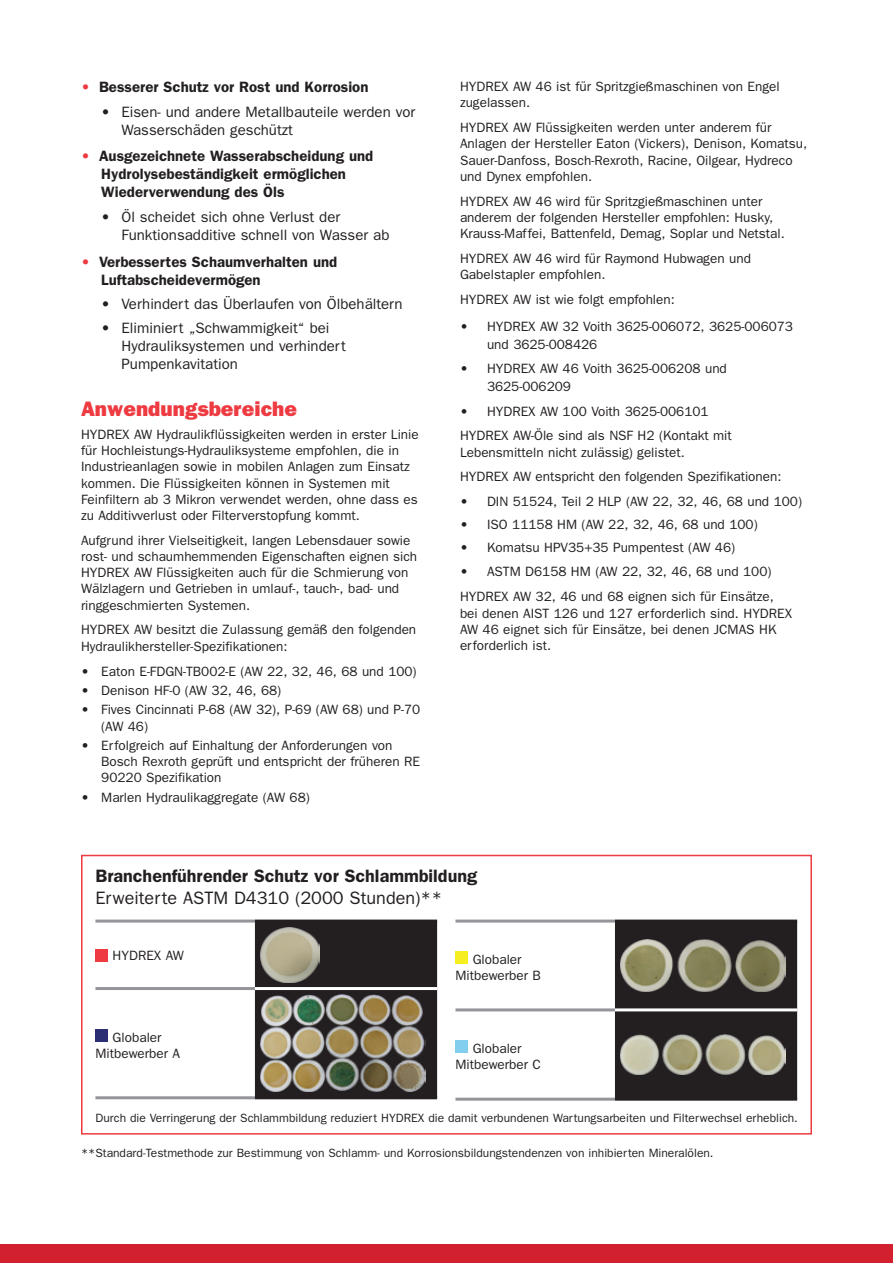
<style>
.page{position:relative;width:893px;height:1263px;background:#fff}
.page>*{position:absolute;margin:0;border:0;box-sizing:border-box;transform-origin:0 0}
.t1{font:800 21px "Franklin Gothic";color:#ee3a41}
.t2{font:600 18px "Franklin Gothic";color:#231f20}
.t3{font:18px "Franklin Gothic";color:#231f20}
.t4{font:15px/18px "Franklin Gothic";color:#231f20}
.t5{font:600 15px/18px "Franklin Gothic";color:#231f20}
.t6{font:13.5px/16.2px "Franklin Gothic";color:#231f20}
.t7{font:12px "Franklin Gothic";color:#231f20}
.s1{font-weight:400;color:#ee3a41}
</style>
<div class="page">
<div style="left:255px;top:922px;width:182px;height:174px;background:#231f20"></div>
<hr style="left:255px;top:987px;width:182px;height:3px;background:#fff">
<hr style="left:95px;top:919px;width:160px;height:3px;background:#939598">
<hr style="left:95px;top:987px;width:160px;height:3px;background:#939598">
<hr style="left:95px;top:1096px;width:160px;height:3px;background:#939598">
<hr style="left:255px;top:919px;width:182px;height:3px;background:#231f20">
<hr style="left:255px;top:1096px;width:182px;height:3px;background:#231f20">
<div style="left:95px;top:949px;width:13px;height:13px;background:#ee3a41"></div>
<img style="left:261px;top:927px;width:58px;height:55px">
<div style="left:95px;top:1028px;width:13px;height:13px;background:#2b2e73"></div>
<img style="left:261px;top:994px;width:165px;height:98px">
<div style="left:615px;top:922px;width:182px;height:176px;background:#231f20"></div>
<hr style="left:615px;top:1008px;width:182px;height:3px;background:#fff">
<hr style="left:455px;top:919px;width:160px;height:3px;background:#939598">
<hr style="left:455px;top:1008px;width:160px;height:3px;background:#939598">
<hr style="left:455px;top:1098px;width:160px;height:3px;background:#939598">
<hr style="left:615px;top:919px;width:182px;height:3px;background:#231f20">
<hr style="left:615px;top:1098px;width:182px;height:3px;background:#231f20">
<div style="left:455px;top:951px;width:13px;height:13px;background:#f7ee22"></div>
<img style="left:621px;top:939px;width:165px;height:53px">
<div style="left:455px;top:1040px;width:13px;height:13px;background:#81ceef"></div>
<img style="left:621px;top:1035px;width:165px;height:39px">
<div style="left:81px;top:855px;width:731px;height:279px;border:2px solid #ee3a41"></div>
<div style="left:0;top:1244px;width:893px;height:19px;background:#d2202f"></div>
<p class="t5" style="left:81px;top:78px;width:289px"><span class="s1">•</span> Besserer Schutz vor Rost und Korrosion</p>
<p class="t4" style="left:122px;top:103px;width:295px;text-indent:-20px">• Eisen- und andere Metallbauteile werden vor<br>Wasserschäden geschützt</p>
<p class="t5" style="left:101px;top:147px;width:274px;text-indent:-20px"><span class="s1">•</span> Ausgezeichnete Wasserabscheidung und<br>Hydrolysebeständigkeit ermöglichen<br>Wiederverwendung des Öls</p>
<p class="t4" style="left:122px;top:208px;width:269px;text-indent:-20px">• Öl scheidet sich ohne Verlust der<br>Funktionsadditive schnell von Wasser ab</p>
<p class="t5" style="left:101px;top:252px;width:238px;text-indent:-20px"><span class="s1">•</span> Verbessertes Schaumverhalten und<br>Luftabscheidevermögen</p>
<p class="t4" style="left:101px;top:295px;width:303px">• Verhindert das Überlaufen von Ölbehältern</p>
<p class="t4" style="left:122px;top:319px;width:226px;text-indent:-20px">• Eliminiert „Schwammigkeit“ bei<br>Hydrauliksystemen und verhindert<br>Pumpenkavitation</p>
<h1 class="t1" style="left:81px;top:397px;width:217px">Anwendungsbereiche</h1>
<p class="t6" style="left:81px;top:426px;width:339px">HYDREX AW Hydraulikflüssigkeiten werden in erster Linie für Hochleistungs-Hydrauliksysteme empfohlen, die in Industrieanlagen sowie in mobilen Anlagen zum Einsatz kommen. Die Flüssigkeiten können in Systemen mit Feinfiltern ab 3 Mikron verwendet werden, ohne dass es zu Additivverlust oder Filterverstopfung kommt.</p>
<p class="t6" style="left:81px;top:532px;width:338px">Aufgrund ihrer Vielseitigkeit, langen Lebensdauer sowie rost- und schaumhemmenden Eigenschaften eignen sich HYDREX AW Flüssigkeiten auch für die Schmierung von Wälzlagern und Getrieben in umlauf-, tauch-, bad- und ringgeschmierten Systemen.</p>
<p class="t6" style="left:81px;top:622px;width:337px">HYDREX AW besitzt die Zulassung gemäß den folgenden<br>Hydraulikhersteller-Spezifikationen:</p>
<p class="t6" style="left:81px;top:663px;width:337px">• Eaton E-FDGN-TB002-E (AW 22, 32, 46, 68 und 100)</p>
<p class="t6" style="left:81px;top:682px;width:202px">• Denison HF-0 (AW 32, 46, 68)</p>
<p class="t6" style="left:101px;top:702px;width:321px;text-indent:-20px">• Fives Cincinnati P-68 (AW 32), P-69 (AW 68) und P-70 (AW 46)</p>
<p class="t6" style="left:101px;top:737px;width:320px;text-indent:-20px">• Erfolgreich auf Einhaltung der Anforderungen von<br>Bosch Rexroth geprüft und entspricht der früheren RE<br>90220 Spezifikation</p>
<p class="t6" style="left:81px;top:789px;width:230px">• Marlen Hydraulikaggregate (AW 68)</p>
<p class="t6" style="left:460px;top:79px;width:321px">HYDREX AW 46 ist für Spritzgießmaschinen von Engel zugelassen.</p>
<p class="t6" style="left:460px;top:120px;width:349px">HYDREX AW Flüssigkeiten werden unter anderem für Anlagen der Hersteller Eaton (Vickers), Denison, Komatsu, Sauer-Danfoss, Bosch-Rexroth, Racine, Oilgear, Hydreco und Dynex empfohlen.</p>
<p class="t6" style="left:460px;top:193px;width:326px">HYDREX AW 46 wird für Spritzgießmaschinen unter anderem der folgenden Hersteller empfohlen: Husky,<br>Krauss-Maffei, Battenfeld, Demag, Soplar und Netstal.</p>
<p class="t6" style="left:460px;top:250px;width:292px">HYDREX AW 46 wird für Raymond Hubwagen und<br>Gabelstapler empfohlen.</p>
<p class="t6" style="left:460px;top:291px;width:216px">HYDREX AW ist wie folgt empfohlen:</p>
<p class="t6" style="left:487px;top:317px;width:308px;line-height:18px;text-indent:-27px">• HYDREX AW 32 Voith 3625-006072, 3625-006073 und 3625-008426</p>
<p class="t6" style="left:487px;top:360px;width:241px;line-height:18px;text-indent:-27px">• HYDREX AW 46 Voith 3625-006208 und<br>3625-006209</p>
<p class="t6" style="left:460px;top:399px;width:273px;line-height:24.9px">• HYDREX AW 100 Voith 3625-006101<br>HYDREX AW-Öle sind als NSF H2 (Kontakt mit</p>
<p class="t6" style="left:460px;top:440px;width:323px;line-height:24.9px">Lebensmitteln nicht zulässig) gelistet.<br>HYDREX AW entspricht den folgenden Spezifikationen:</p>
<p class="t6" style="left:460px;top:494px;width:344px">• DIN 51524, Teil 2 HLP (AW 22, 32, 46, 68 und 100)</p>
<p class="t6" style="left:460px;top:516px;width:299px">• ISO 11158 HM (AW 22, 32, 46, 68 und 100)</p>
<p class="t6" style="left:460px;top:539px;width:277px">• Komatsu HPV35+35 Pumpentest (AW 46)</p>
<p class="t6" style="left:460px;top:559px;width:315px;line-height:24.9px">• ASTM D6158 HM (AW 22, 32, 46, 68 und 100)<br>HYDREX AW 32, 46 und 68 eignen sich für Einsätze,</p>
<p class="t6" style="left:460px;top:605px;width:334px">bei denen AIST 126 und 127 erforderlich sind. HYDREX<br>AW 46 eignet sich für Einsätze, bei denen JCMAS HK erforderlich ist.</p>
<h2 class="t2" style="left:95px;top:866px;width:383px">Branchenführender Schutz vor Schlammbildung</h2>
<h2 class="t3" style="left:95px;top:888px;width:348px">Erweiterte ASTM D4310 (2000 Stunden)**</h2>
<p class="t6" style="left:113px;top:947px;width:73px">HYDREX AW</p>
<p class="t6" style="left:95px;top:1029px;width:86px;text-align:center">Globaler<br>Mitbewerber A</p>
<p class="t6" style="left:455px;top:951px;width:87px;text-align:center">Globaler<br>Mitbewerber B</p>
<p class="t6" style="left:455px;top:1040px;width:87px;text-align:center">Globaler<br>Mitbewerber C</p>
<p class="t7" style="left:95px;top:1111px;width:704px">Durch die Verringerung der Schlammbildung reduziert HYDREX die damit verbundenen Wartungsarbeiten und Filterwechsel erheblich.</p>
<p class="t7" style="left:81px;top:1145px;width:634px">**Standard-Testmethode zur Bestimmung von Schlamm- und Korrosionsbildungstendenzen von inhibierten Mineralölen.</p>
</div>
